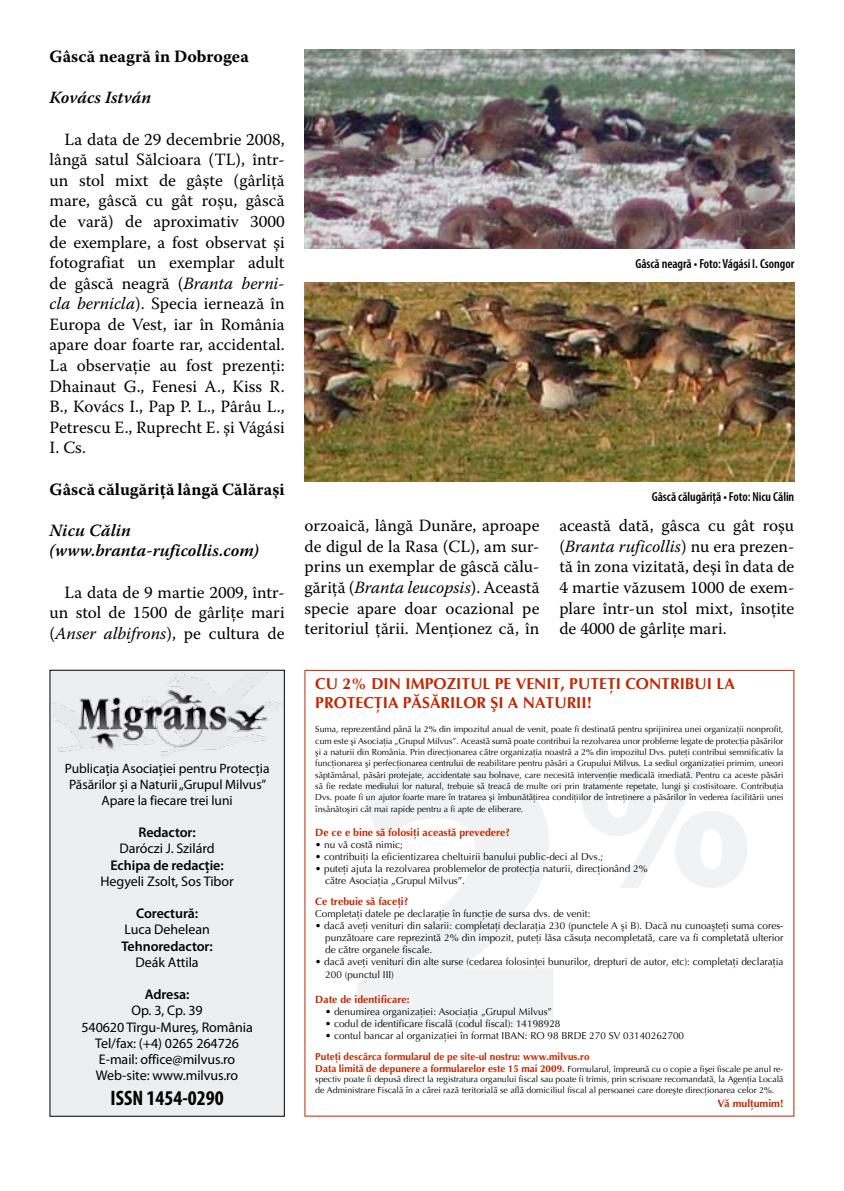
<style>
.page{position:relative;width:844px;height:1191px;background:#fff}
.page>*{position:absolute;margin:0;border:0;box-sizing:border-box;transform-origin:0 0}
.t1{font:700 condensed 21px "Myriad Pro";color:#000}
.t2{font:17.15px/20.7px "Warnock Pro";color:#000;text-align:justify}
.t3{font:700 17.15px "Warnock Pro";letter-spacing:.005em;color:#000}
.t4{font:italic 600 17.15px/20.7px "Warnock Pro";color:#000}
.t5{font:700 15.75px/18.9px "Optima";color:#c12701}
.t6{font:14px/16.1px "Myriad Pro";letter-spacing:-.005em;color:#000;text-align:center}
.t7{font:600 14px "Myriad Pro";letter-spacing:-.005em;color:#000}
.t8{font:13.65px/16.3px "Myriad Pro";letter-spacing:-.005em;color:#000;text-align:center}
.t9{font:600 condensed 13.12px "Myriad Pro";letter-spacing:-.005em;color:#000}
.t10{font:700 10.5px "Optima";color:#c12701}
.t11{font:9.97px/12.6px "Optima";color:#000}
.t12{font:700 9.97px "Optima";color:#c12701}
.t13{font:8.75px/11.4px "Optima";color:#000;text-align:justify}
.s1{font-style:italic}
.s2{font-weight:700;font-size:9.97px;color:#c12701}
</style>
<div class="page">
<div style="left:50px;top:670px;width:234px;height:446px;background:#edeeef"></div>
<img style="left:52px;top:672px;width:228px;height:84px">
<svg style="left:358px;top:759px;width:195px;height:269px;fill:#f1f2f3"></svg>
<svg style="left:582px;top:759px;width:165px;height:129px"></svg>
<img style="left:304px;top:283px;width:490px;height:198px">
<img style="left:304px;top:50px;width:490px;height:198px">
<h2 class="t3" style="left:50px;top:46px;width:201px">Gâscă neagră în Dobrogea</h2>
<h2 class="t4" style="left:50px;top:87px;width:103px">Kovács István</h2>
<p class="t2" style="left:50px;top:128px;width:236px;text-indent:15px">La data de 29 decembrie 2008, lângă satul Sălcioara (TL), într&shy;un stol mixt de gâşte (gârliţă mare, gâscă cu gât roşu, gâscă de vară) de aproximativ 3000 de exemplare, a fost observat şi fotografiat un exemplar adult de gâscă neagră (<span class="s1">Branta berni&shy;cla bernicla</span>). Specia iernează în Europa de Vest, iar în România apare doar foarte rar, accidental.<br>La observaţie au fost prezenţi:<br>Dhainaut G., Fenesi A., Kiss R.<br>B., Kovács I., Pap P. L., Pârâu L., Petrescu E., Ruprecht E. şi Vágási I. Cs.</p>
<h2 class="t3" style="left:50px;top:478px;width:236px">Gâscă călugăriţă lângă Călăraşi</h2>
<h2 class="t4" style="left:50px;top:519px;width:211px">Nicu Călin (www.branta-ruficollis.com)</h2>
<h2 class="t2" style="left:50px;top:581px;width:236px;text-indent:15px">La data de 9 martie 2009, într&shy;un stol de 1500 de gârliţe mari (<span class="s1">Anser albifrons</span>), pe cultura de</h2>
<h3 class="t8" style="left:65px;top:759px;width:206px">Publicaţia Asociaţiei pentru Protecţia<br>Păsărilor şi a Naturii „Grupul Milvus”<br>Apare la fiecare trei luni</h3>
<h3 class="t7" style="left:138px;top:823px;width:59px">Redactor:</h3>
<h3 class="t6" style="left:120px;top:840px;width:96px">Daróczi J. Szilárd</h3>
<h3 class="t7" style="left:110px;top:856px;width:115px">Echipa de redacţie:</h3>
<h3 class="t6" style="left:101px;top:873px;width:135px">Hegyeli Zsolt, Sos Tibor</h3>
<h3 class="t7" style="left:136px;top:904px;width:64px">Corectură:</h3>
<h3 class="t6" style="left:124px;top:921px;width:87px">Luca Dehelean</h3>
<h3 class="t7" style="left:121px;top:937px;width:93px">Tehnoredactor:</h3>
<h3 class="t6" style="left:136px;top:954px;width:64px">Deák Attila</h3>
<h3 class="t7" style="left:145px;top:985px;width:46px">Adresa:</h3>
<h3 class="t6" style="left:81px;top:1002px;width:173px">Op. 3, Cp. 39<br>540620 Tîrgu-Mureș, România<br>Tel/fax: (+4) 0265 264726<br>E-mail: office@milvus.ro<br>Web-site: www.milvus.ro</h3>
<h1 class="t1" style="left:111px;top:1085px;width:114px">ISSN 1454-0290</h1>
<h3 class="t9" style="left:635px;top:255px;width:160px">Gâscă neagră • Foto: Vágási I. Csongor</h3>
<h3 class="t9" style="left:651px;top:488px;width:144px">Gâscă călugăriţă • Foto: Nicu Călin</h3>
<h2 class="t2" style="left:304px;top:515px;width:236px">orzoaică, lângă Dunăre, aproape de digul de la Rasa (CL), am sur&shy;prins un exemplar de gâscă călu&shy;găriţă (<span class="s1">Branta leucopsis</span>). Această specie apare doar ocazional pe teritoriul ţării. Menţionez că, în</h2>
<h2 class="t2" style="left:559px;top:515px;width:236px">această dată, gâsca cu gât roşu (<span class="s1">Branta ruficollis</span>) nu era prezen&shy;tă în zona vizitată, deşi în data de 4 martie văzusem 1000 de exem&shy;plare într-un stol mixt, însoţite de 4000 de gârliţe mari.</h2>
<h3 class="t5" style="left:315px;top:674px;width:421px">Cu 2% din impozitul pe venit, puteţi contribui la protecţia păsărilor şi a naturii!</h3>
<p class="t13" style="left:315px;top:723px;width:469px">Suma, reprezentând până la 2% din impozitul anual de venit, poate fi destinată pentru sprijinirea unei organizaţii nonprofit, cum este şi Asociaţia „Grupul Milvus”. Această sumă poate contribui la rezolvarea unor probleme legate de protecţia păsărilor şi a naturii din România. Prin direcţionarea către organizaţia noastră a 2% din impozitul Dvs. puteţi contribui semnificativ la funcţionarea şi perfecţionarea centrului de reabilitare pentru păsări a Grupului Milvus. La sediul organizaţiei primim, uneori săptămânal, păsări protejate, accidentate sau bolnave, care necesită intervenţie medicală imediată. Pentru ca aceste păsări să fie redate mediului lor natural, trebuie să treacă de multe ori prin tratamente repetate, lungi şi costisitoare. Contribuţia Dvs. poate fi un ajutor foarte mare în tratarea şi îmbunătăţirea condiţiilor de întreţinere a păsărilor în vederea facilitării unei însănătoşiri cât mai rapide pentru a fi apte de eliberare.</p>
<p class="t10" style="left:315px;top:825px;width:196px">De ce e bine să folosiţi această prevedere?</p>
<p class="t11" style="left:315px;top:838px;width:89px">• nu vă costă nimic;</p>
<p class="t11" style="left:315px;top:850px;width:289px">• contribuiţi la eficientizarea cheltuirii banului public-deci al Dvs.;</p>
<p class="t11" style="left:325px;top:862px;width:324px;text-indent:-10px">• puteţi ajuta la rezolvarea problemelor de protecţia naturii, direcţionând 2% către Asociaţia „Grupul Milvus”.</p>
<p class="t10" style="left:315px;top:895px;width:95px">Ce trebuie să faceţi?</p>
<p class="t11" style="left:315px;top:907px;width:276px">Completaţi datele pe declaraţie în funcţie de sursa dvs. de venit:</p>
<p class="t11" style="left:325px;top:920px;width:459px;line-height:11.9px;text-align:justify;text-indent:-10px">• dacă aveţi venituri din salarii: completaţi declaraţia 230 (punctele A şi B). Dacă nu cunoaşteţi suma cores&shy;punzătoare care reprezintă 2% din impozit, puteţi lăsa căsuţa necompletată, care va fi completată ulterior de către organele fiscale.</p>
<p class="t11" style="left:325px;top:955px;width:459px;text-indent:-10px">• dacă aveţi venituri din alte surse (cedarea folosinţei bunurilor, drepturi de autor, etc): completaţi declaraţia<br>200 (punctul III)</p>
<p class="t10" style="left:315px;top:992px;width:96px">Date de identificare:</p>
<p class="t11" style="left:325px;top:1005px;width:228px">• denumirea organizaţiei: Asociaţia „Grupul Milvus”</p>
<p class="t11" style="left:325px;top:1017px;width:237px">• codul de identificare fiscală (codul fiscal): 14198928</p>
<p class="t11" style="left:325px;top:1029px;width:360px">• contul bancar al organizaţiei în format IBAN: RO 98 BRDE 270 SV 03140262700</p>
<p class="t12" style="left:315px;top:1050px;width:276px">Puteţi descărca formularul de pe site-ul nostru: www.milvus.ro</p>
<p class="t13" style="left:315px;top:1064px;width:469px;line-height:10.5px"><span class="s2">Data limită de depunere a formularelor este 15 mai 2009.</span> Formularul, împreună cu o copie a fişei fiscale pe anul re&shy;spectiv poate fi depusă direct la registratura organului fiscal sau poate fi trimis, prin scrisoare recomandată, la Agenţia Locală de Administrare Fiscală în a cărei rază teritorială se află domiciliul fiscal al persoanei care doreşte direcţionarea celor 2%.</p>
<p class="t10" style="left:717px;top:1096px;width:67px">Vă mulţumim!</p>
</div>
